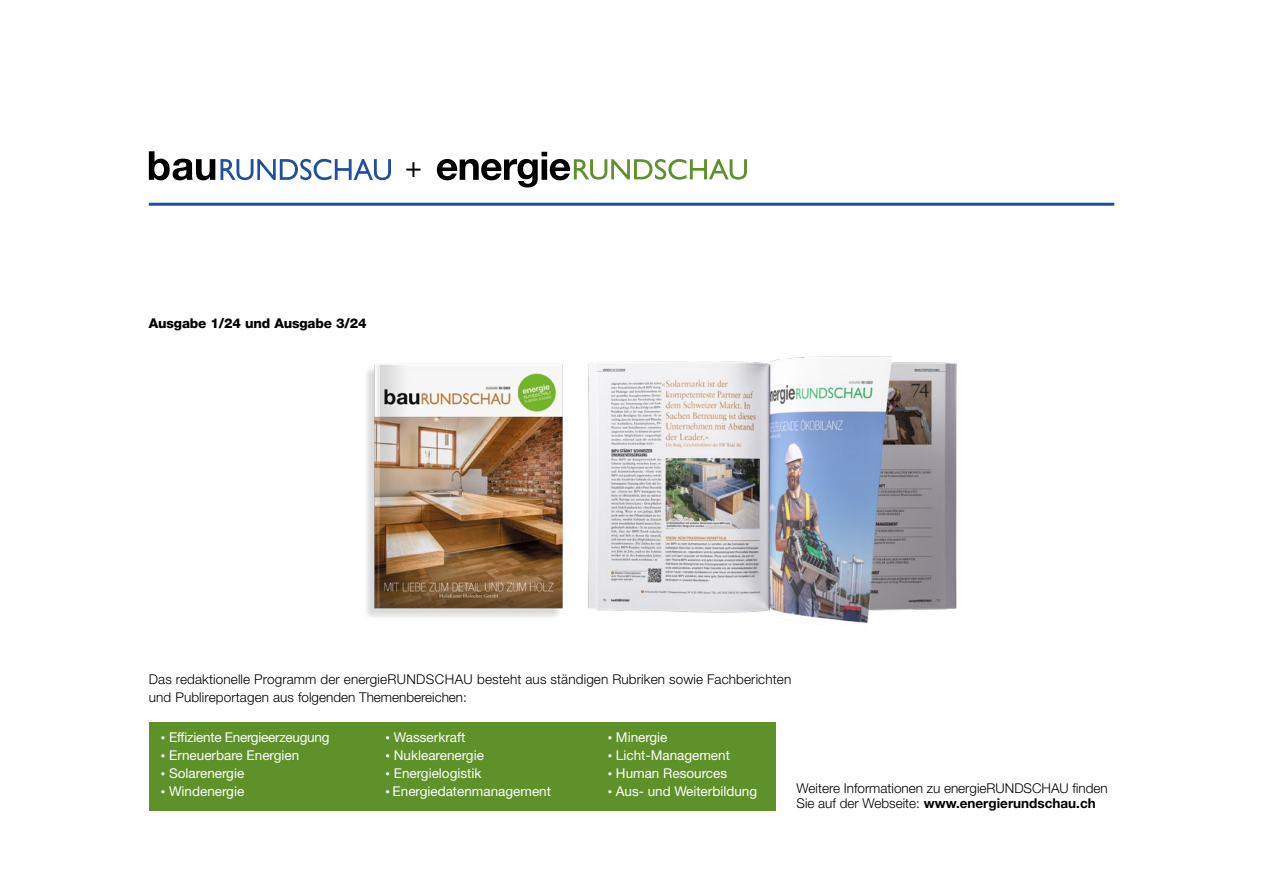
<style>
.page{position:relative;width:1263px;height:893px;background:#fff}
.page>*{position:absolute;margin:0;border:0;box-sizing:border-box;transform-origin:0 0}
.t1{font:29.25px "Helvetica Neue LT Std";color:#000;scale:.96 1}
.t2{font:300 13.5px/18px "Helvetica Neue LT Std";letter-spacing:.01em;color:#000}
.t3{font:13.5px "Helvetica Neue LT Std";color:#fff}
.t4{font:13.5px "Helvetica Neue LT Std";letter-spacing:-.02em;color:#fff}
.t5{font:800 13.5px "Helvetica Neue LT Std";letter-spacing:-.01em;color:#000}
.s1{font-size:9px}
.s2{font-weight:700}
</style>
<div class="page">
<svg style="left:149px;top:151px;width:242px;height:29px"></svg>
<hr style="left:149px;top:203px;width:965px;height:3px;background:#1f4f9e">
<img style="left:366px;top:364px;width:197px;height:253px">
<img style="left:588px;top:356px;width:369px;height:267px">
<div style="left:149px;top:722px;width:626px;height:88px;background:#5e9129"></div>
<svg style="left:437px;top:152px;width:310px;height:35px"></svg>
<h1 class="t1" style="left:405px;top:149px;width:19px">+</h1>
<p class="t5" style="left:149px;top:315px;width:219px">Ausgabe 1/24 und Ausgabe 3/24</p>
<p class="t2" style="left:149px;top:670px;width:644px">Das redaktionelle Programm der energieRUNDSCHAU besteht aus ständigen Rubriken sowie Fachberichten und Publireportagen aus folgenden Themenbereichen:</p>
<p class="t4" style="left:161px;top:729px;width:170px"><span class="s1">•</span> Effiziente Energieerzeugung</p>
<p class="t3" style="left:161px;top:747px;width:140px"><span class="s1">•</span> Erneuerbare Energien</p>
<p class="t3" style="left:161px;top:765px;width:85px"><span class="s1">•</span> Solarenergie</p>
<p class="t3" style="left:161px;top:783px;width:85px"><span class="s1">•</span> Windenergie</p>
<p class="t3" style="left:386px;top:729px;width:81px"><span class="s1">•</span> Wasserkraft</p>
<p class="t3" style="left:386px;top:747px;width:100px"><span class="s1">•</span> Nuklearenergie</p>
<p class="t3" style="left:386px;top:765px;width:97px"><span class="s1">•</span> Energielogistik</p>
<p class="t3" style="left:386px;top:783px;width:167px"><span class="s1">•</span> Energiedatenmanagement</p>
<p class="t3" style="left:608px;top:729px;width:61px"><span class="s1">•</span> Minergie</p>
<p class="t3" style="left:608px;top:747px;width:124px"><span class="s1">•</span> Licht-Management</p>
<p class="t3" style="left:608px;top:765px;width:121px"><span class="s1">•</span> Human Resources</p>
<p class="t3" style="left:608px;top:783px;width:151px"><span class="s1">•</span> Aus- und Weiterbildung</p>
<p class="t2" style="left:796px;top:780px;width:313px;line-height:15px">Weitere Informationen zu energieRUNDSCHAU finden<br>Sie auf der Webseite: <span class="s2">www.energierundschau.ch</span></p>
</div>
